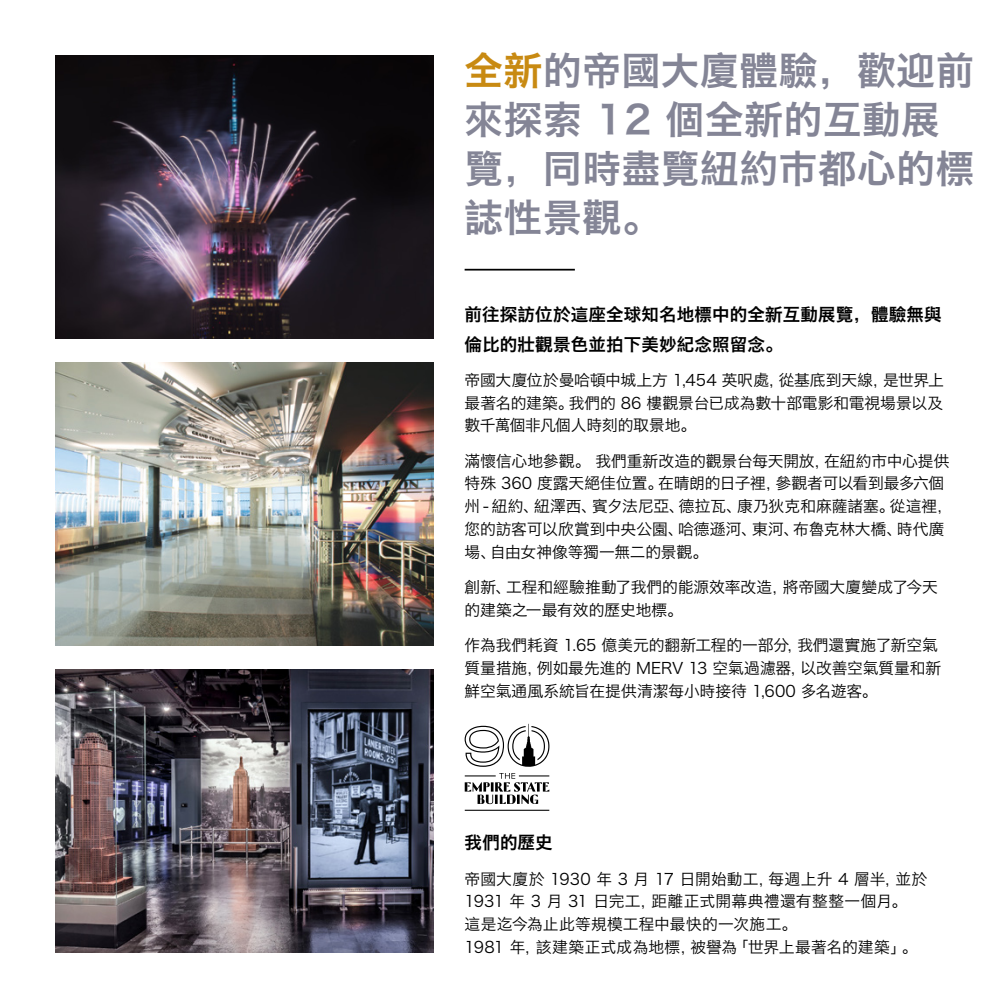
<style>
.page{position:relative;width:1008px;height:1008px;background:#fff}
.page>*{position:absolute;margin:0;border:0;box-sizing:border-box;transform-origin:0 0}
.t1{font:38.5px/49px "Hiragino Sans GB W6";letter-spacing:.02em;color:#848596}
.t2{font:17.5px/29.8px "Hiragino Sans GB W6";letter-spacing:.01em;color:#000}
.t3{font:15.75px/22.8px "Hiragino Sans GB W3";letter-spacing:-.005em;color:#000}
.s1{color:#c88a12}
</style>
<div class="page">
<img style="left:55px;top:362px;width:378px;height:284px">
<hr style="left:465px;top:269px;width:110px;height:2px;background:#000">
<svg style="left:465px;top:773px;width:84px;height:38px"></svg>
<svg style="left:465px;top:724px;width:84px;height:43px"></svg>
<img style="left:55px;top:669px;width:378px;height:284px">
<img style="left:55px;top:55px;width:378px;height:284px">
<h1 class="t1" style="left:465px;top:45px;width:511px"><span class="s1">全新</span>的帝國大廈體驗，歡迎前來探索 12 個全新的互動展覽，同時盡覽紐約巿都心的標誌性景觀。</h1>
<p class="t2" style="left:465px;top:299px;width:479px">前往探訪位於這座全球知名地標中的全新互動展覽，體驗無與倫比的壯觀景色並拍下美妙紀念照留念。</p>
<p class="t3" style="left:465px;top:368px;width:481px;text-align:justify">帝國大廈位於曼哈頓中城上方 1,454 英呎處，從基底到天線，是世界上最著名的建築。我們的 86 樓觀景台已成為數十部電影和電視場景以及數千萬個非凡個人時刻的取景地。</p>
<p class="t3" style="left:465px;top:449px;width:490px">滿懷信心地參觀。 我們重新改造的觀景台每天開放，在紐約市中心提供特殊 360 度露天絕佳位置。在晴朗的日子裡，參觀者可以看到最多六個州 - 紐約、紐澤西、賓夕法尼亞、德拉瓦、康乃狄克和麻薩諸塞。從這裡，您的訪客可以欣賞到中央公園、哈德遜河、東河、布魯克林大橋、時代廣場、自由女神像等獨一無二的景觀。</p>
<p class="t3" style="left:465px;top:575px;width:475px">創新、工程和經驗推動了我們的能源效率改造，將帝國大廈變成了今天的建築之一最有效的歷史地標。</p>
<p class="t3" style="left:465px;top:634px;width:478px">作為我們耗資 1.65 億美元的翻新工程的一部分，我們還實施了新空氣質量措施，例如最先進的 MERV 13 空氣過濾器，以改善空氣質量和新鮮空氣通風系統旨在提供清潔每小時接待 1,600 多名遊客。</p>
<p class="t2" style="left:465px;top:827px;width:90px">我們的歷史</p>
<p class="t3" style="left:465px;top:867px;width:464px">帝國大廈於 1930 年 3 月 17 日開始動工，每週上升 4 層半，並於<br>1931 年 3 月 31 日完工，距離正式開幕典禮還有整整一個月。<br>這是迄今為止此等規模工程中最快的一次施工。<br>1981 年，該建築正式成為地標，被譽為「世界上最著名的建築」。</p>
</div>
